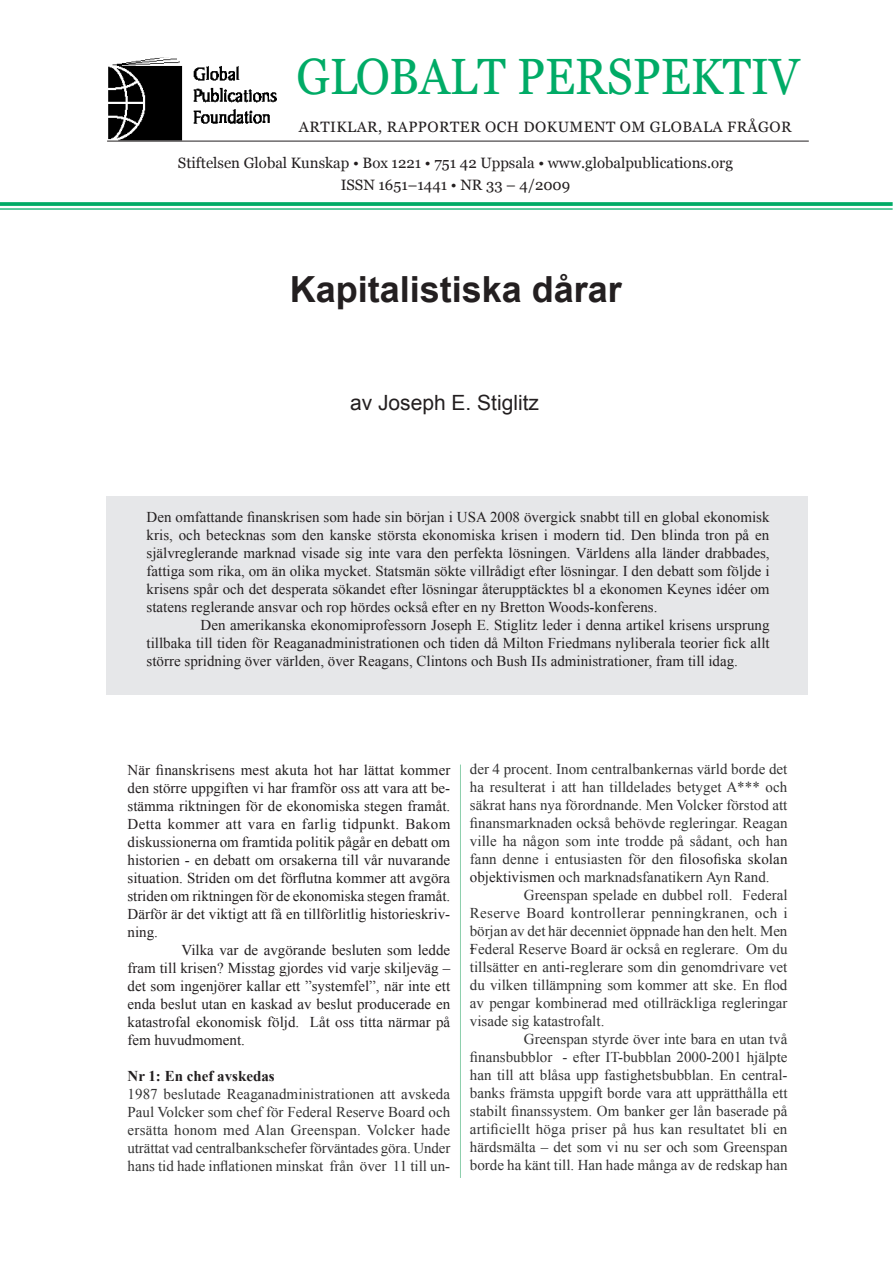
<style>
.page{position:relative;width:893px;height:1263px;background:#fff}
.page>*{position:absolute;margin:0;border:0;box-sizing:border-box;transform-origin:0 0}
.t1{font:51px "Georgia";color:#00ab66;scale:.9 1}
.t2{font:700 36px "Arial";color:#231f20}
.t3{font:21px "Arial";color:#231f20}
.t4{font:15px/18px "Times New Roman";color:#231f20;text-align:justify}
.t5{font:15px/18px "Times New Roman";color:#333;text-align:justify}
.t6{font:15px/22.5px "Georgia";color:#231f20;text-align:center}
.t7{font:15px "Georgia";letter-spacing:.03em;color:#231f20}
.t8{font:700 15px "Times New Roman";color:#231f20}
.s1{color:#231f20}
</style>
<div class="page">
<img style="left:107px;top:57px;width:169px;height:84px">
<hr style="left:107px;top:141px;width:702px;height:1px;background:#231f20">
<svg style="left:0;top:202px;width:893px;height:4px;background:#0fb06f"></svg>
<hr style="left:0;top:208px;width:893px;height:2px;background:#00ab66">
<div style="left:106px;top:496px;width:702px;height:198px;background:#e6e7e9"></div>
<hr style="left:460px;top:764px;width:1px;height:414px;background:#8bceab">
<h1 class="t1" style="left:297px;top:45px;width:560px">GLOBALT PERSPEKTIV</h1>
<p class="t7" style="left:299px;top:118px;width:494px">ARTIKLAR, RAPPORTER OCH DOKUMENT OM GLOBALA FRÅGOR</p>
<p class="t6" style="left:178px;top:152px;width:556px">STIFTELSEN GLOBAL KUNSKAP • BOX 1221 • 751 42 UPPSALA • WWW.GLOBALPUBLICATIONS.ORG<br>ISSN 1651–1441 • NR 33 – 4/2009</p>
<h2 class="t2" style="left:290px;top:265px;width:334px">Kapitalistiska dårar</h2>
<h3 class="t3" style="left:350px;top:389px;width:191px">av Joseph E. Stiglitz</h3>
<p class="t4" style="left:147px;top:507px;width:624px">Den omfattande finanskrisen som hade sin början i USA 2008 övergick snabbt till en global ekonomisk kris, och betecknas som den kanske största ekonomiska krisen i modern tid. Den blinda tron på en självreglerande marknad visade sig inte vara den perfekta lösningen. Världens alla länder drabbades, fattiga som rika, om än olika mycket. Statsmän sökte villrådigt efter lösningar. I den debatt som följde i krisens spår och det desperata sökandet efter lösningar återupptäcktes bl a ekonomen Keynes idéer om statens reglerande ansvar och rop hördes också efter en ny Bretton Woods-konferens.</p>
<p class="t4" style="left:147px;top:615px;width:624px;text-indent:54px">Den amerikanska ekonomiprofessorn Joseph E. Stiglitz leder i denna artikel krisens ursprung tillbaka till tiden för Reaganadministrationen och tiden då Milton Friedmans nyliberala teorier fick allt större spridning över världen, över Reagans, Clintons och Bush IIs administrationer, fram till idag.</p>
<p class="t4" style="left:128px;top:761px;width:324px">När finanskrisens mest akuta hot har lättat kommer den större uppgiften vi har framför oss att vara att be&shy;stämma riktningen för de ekonomiska stegen framåt.<br>Detta kommer att vara en farlig tidpunkt. Bakom diskussionerna om framtida politik pågår en debatt om historien - en debatt om orsakerna till vår nuvarande situation. Striden om det förflutna kommer att avgöra striden om riktningen för de ekonomiska stegen framåt.<br>Därför är det viktigt att få en tillförlitlig historieskriv&shy;ning.</p>
<p class="t4" style="left:128px;top:941px;width:324px;text-indent:54px">Vilka var de avgörande besluten som ledde fram till krisen? Misstag gjordes vid varje skiljeväg – det som ingenjörer kallar ett ”systemfel”, när inte ett enda beslut utan en kaskad av beslut producerade en katastrofal ekonomisk följd. Låt oss titta närmar på fem huvudmoment.</p>
<p class="t8" style="left:128px;top:1065px;width:149px">Nr 1: En chef avskedas</p>
<p class="t5" style="left:128px;top:1085px;width:324px">1987 beslutade Reaganadministrationen att avskeda Paul Volcker som chef för Federal Reserve Board och ersätta honom med Alan Greenspan. Volcker hade uträttat vad centralbankschefer förväntades göra. Under hans tid hade inflationen minskat från över 11 till un-</p>
<p class="t5" style="left:470px;top:760px;width:319px">der 4 procent. Inom centralbankernas värld borde det ha resulterat i att han tilldelades betyget A*** och säkrat hans nya förordnande. Men Volcker förstod att finansmarknaden också behövde regleringar. Reagan ville ha någon som inte trodde på sådant, och han fann denne i entusiasten för den <span class="s1">filosofiska skolan objektivismen</span> och marknadsfanatikern Ayn Rand.</p>
<p class="t5" style="left:470px;top:886px;width:319px;text-indent:54px">Greenspan spelade en dubbel roll. Federal Reserve Board kontrollerar penningkranen, och i början av det här decenniet öppnade han den helt. Men Federal Reserve Board är också en reglerare. Om du tillsätter en anti-reglerare som din genomdrivare vet du vilken tillämpning som kommer att ske. En flod av pengar kombinerad med otillräckliga regleringar visade sig katastrofalt.</p>
<p class="t5" style="left:470px;top:1030px;width:319px;text-indent:54px">Greenspan styrde över inte bara en utan två finansbubblor - efter IT-bubblan 2000-2001 hjälpte han till att blåsa upp fastighetsbubblan. En central&shy;banks främsta uppgift borde vara att upprätthålla ett stabilt finanssystem. Om banker ger lån baserade på artificiellt höga priser på hus kan resultatet bli en härdsmälta – det som vi nu ser och som Greenspan borde ha känt till. Han hade många av de redskap han</p>
<p class="t4" style="left:470px;top:938px;width:6px">-</p>
</div>
